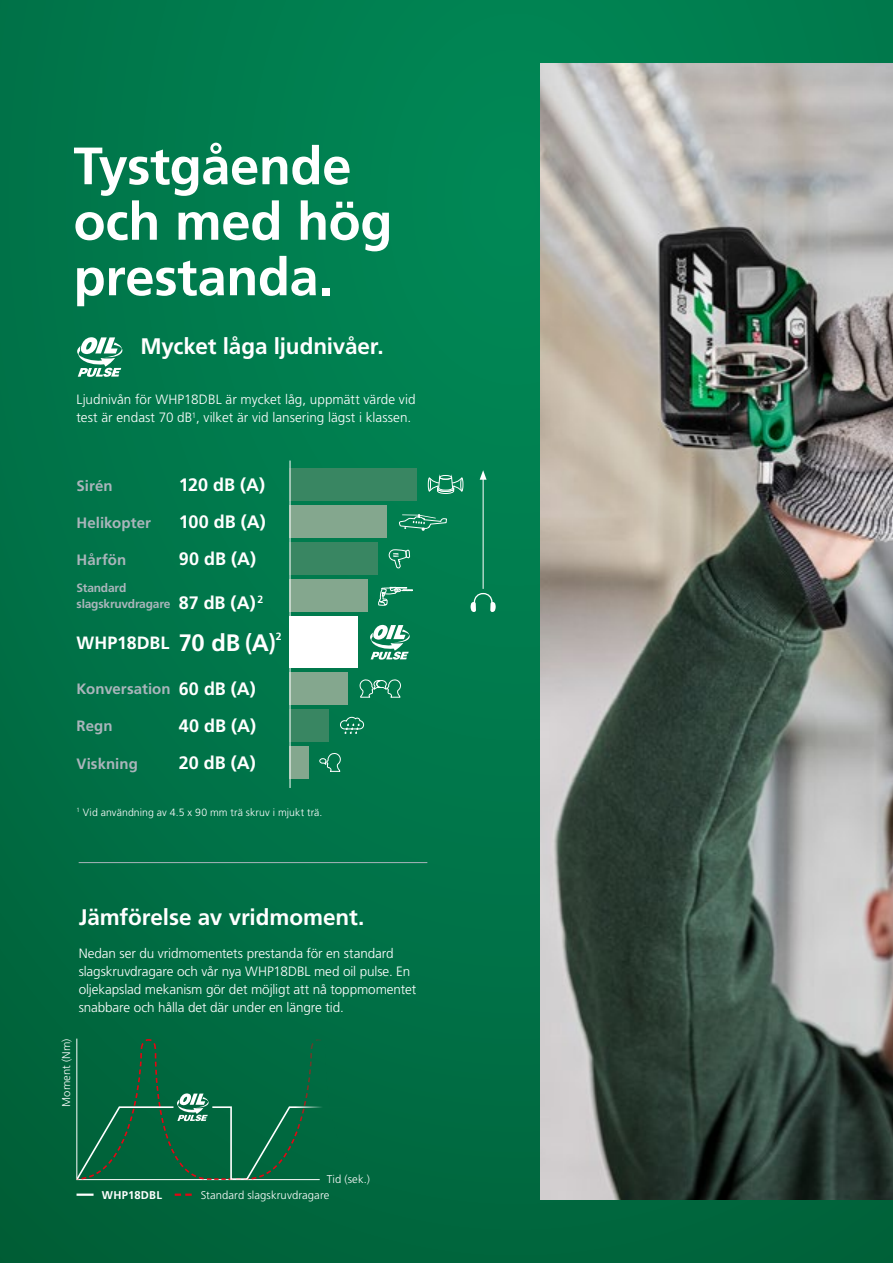
<style>
.page{position:relative;width:893px;height:1263px;background:#fff}
.page>*{position:absolute;margin:0;border:0;box-sizing:border-box;transform-origin:0 0}
.t1{font:700 52.5px/55.5px "Frutiger LT Std";letter-spacing:-.01em;color:#fff}
.t2{font:700 22.5px "Frutiger LT Std";letter-spacing:-.005em;color:#fff}
.t3{font:700 18px "Frutiger LT Std";letter-spacing:-.005em;color:#fff}
.t4{font:700 17.85px "Frutiger LT Std";letter-spacing:.005em;color:#fff}
.t5{font:700 15px "Frutiger LT Std";letter-spacing:.005em;color:#aab5bb}
.t6{font:300 13.5px/18px "Frutiger LT Std";letter-spacing:-.005em;color:#fff}
.t7{font:700 12px/15px "Frutiger LT Std";letter-spacing:-.02em;color:#aab5bb}
.t8{font:300 11.25px "Frutiger LT Std";letter-spacing:.01em;color:#fff}
.t9{font:700 11.25px "Frutiger LT Std";letter-spacing:.02em;color:#fff}
.t10{font:300 10.5px "Frutiger LT Std";letter-spacing:.01em;color:#fff}
.t11{font:700 10.5px "Frutiger LT Std";color:#fff}
.s1{font-size:18px;color:#fff}
.s2{font-size:23.7px}
</style>
<div class="page">
<div style="left:0;top:0;width:893px;height:1263px;background:linear-gradient(to bottom,#008353,#00673e)"></div>
<img style="left:540px;top:64px;width:353px;height:1135px">
<div style="left:290px;top:672px;width:58px;height:33px;background:#84a78e"></div>
<div style="left:290px;top:505px;width:97px;height:33px;background:#84a78e"></div>
<div style="left:290px;top:468px;width:127px;height:33px;background:#398662"></div>
<div style="left:290px;top:579px;width:78px;height:33px;background:#84a78e"></div>
<div style="left:290px;top:617px;width:68px;height:51px;background:#fff"></div>
<div style="left:290px;top:542px;width:88px;height:33px;background:#398662"></div>
<div style="left:290px;top:709px;width:39px;height:33px;background:#398662"></div>
<div style="left:290px;top:746px;width:19px;height:33px;background:#84a78e"></div>
<svg style="left:369px;top:625px;width:42px;height:35px"></svg>
<svg style="left:175px;top:1193px;width:17px;height:3px"></svg>
<hr style="left:77px;top:1193px;width:17px;height:3px;background:#fff">
<hr style="left:79px;top:862px;width:348px;height:1px;background:#aab5bb">
<svg style="left:77px;top:337px;width:46px;height:40px"></svg>
<svg style="left:389px;top:549px;width:21px;height:19px"></svg>
<svg style="left:428px;top:475px;width:35px;height:20px"></svg>
<div style="left:439px;top:475px;width:13px;height:4px;border:1px solid #fff;border-radius:50%"></div>
<svg style="left:360px;top:680px;width:41px;height:18px"></svg>
<svg style="left:399px;top:514px;width:48px;height:17px"></svg>
<svg style="left:378px;top:587px;width:35px;height:19px"></svg>
<svg style="left:340px;top:717px;width:24px;height:17px"></svg>
<svg style="left:319px;top:753px;width:22px;height:19px"></svg>
<hr style="left:290px;top:460px;width:1px;height:328px;background:#fff">
<svg style="left:470px;top:593px;width:26px;height:19px"></svg>
<hr style="left:483px;top:477px;width:1px;height:112px;background:#fff">
<svg style="left:480px;top:470px;width:7px;height:10px"></svg>
<div style="left:76px;top:1038px;width:275px;height:142px;background:#00673e"></div>
<h1 class="t1" style="left:74px;top:138px;width:320px">Tystgående och med hög prestanda.</h1>
<h2 class="t2" style="left:140px;top:333px;width:245px">Mycket låga ljudnivåer.</h2>
<p class="t6" style="left:77px;top:391px;width:341px">Ljudnivån för WHP18DBL är mycket låg, uppmätt värde vid test är endast 70 dB<sup>1</sup>, vilket är vid lansering lägst i klassen.</p>
<p class="t5" style="left:77px;top:476px;width:38px">Sirén</p>
<h3 class="t3" style="left:179px;top:474px;width:88px">120 dB (A)</h3>
<p class="t5" style="left:77px;top:513px;width:76px">Helikopter</p>
<h3 class="t3" style="left:179px;top:511px;width:88px">100 dB (A)</h3>
<p class="t5" style="left:77px;top:550px;width:51px">Hårfön</p>
<h3 class="t3" style="left:179px;top:548px;width:79px">90 dB (A)</h3>
<p class="t7" style="left:77px;top:581px;width:188px">Standard<br>slagskruvdragare <span class="s1">87 dB (A)</span> <sup>2</sup></p>
<h3 class="t4" style="left:77px;top:632px;width:200px">WHP18DBL <span class="s2">70 dB (A)</span></h3>
<p class="t11" style="left:276px;top:630px;width:7px">2</p>
<p class="t5" style="left:77px;top:680px;width:181px">Konversation <span class="s1">60 dB (A)</span></p>
<p class="t5" style="left:77px;top:717px;width:38px">Regn</p>
<h3 class="t3" style="left:179px;top:715px;width:79px">40 dB (A)</h3>
<p class="t5" style="left:77px;top:755px;width:63px">Viskning</p>
<h3 class="t3" style="left:179px;top:752px;width:78px">20 dB (A)</h3>
<p class="t10" style="left:77px;top:806px;width:247px"><sup>1</sup> Vid användning av 4.5 x 90 mm trä skruv i mjukt trä.</p>
<h2 class="t2" style="left:79px;top:904px;width:287px">Jämförelse av vridmoment.</h2>
<p class="t6" style="left:79px;top:945px;width:339px">Nedan ser du vridmomentets prestanda för en standard slagskruvdragare och vår nya WHP18DBL med oil pulse. En oljekapslad mekanism gör det möjligt att nå toppmomentet snabbare och hålla det där under en längre tid.</p>
<p class="t8" style="left:60px;top:1107px;width:70px;rotate:-90deg">Moment (Nm)</p>
<p class="t8" style="left:327px;top:1173px;width:45px">Tid (sek.)</p>
<p class="t9" style="left:102px;top:1188px;width:62px">WHP18DBL</p>
<p class="t8" style="left:201px;top:1189px;width:130px">Standard slagskruvdragare</p>
</div>
